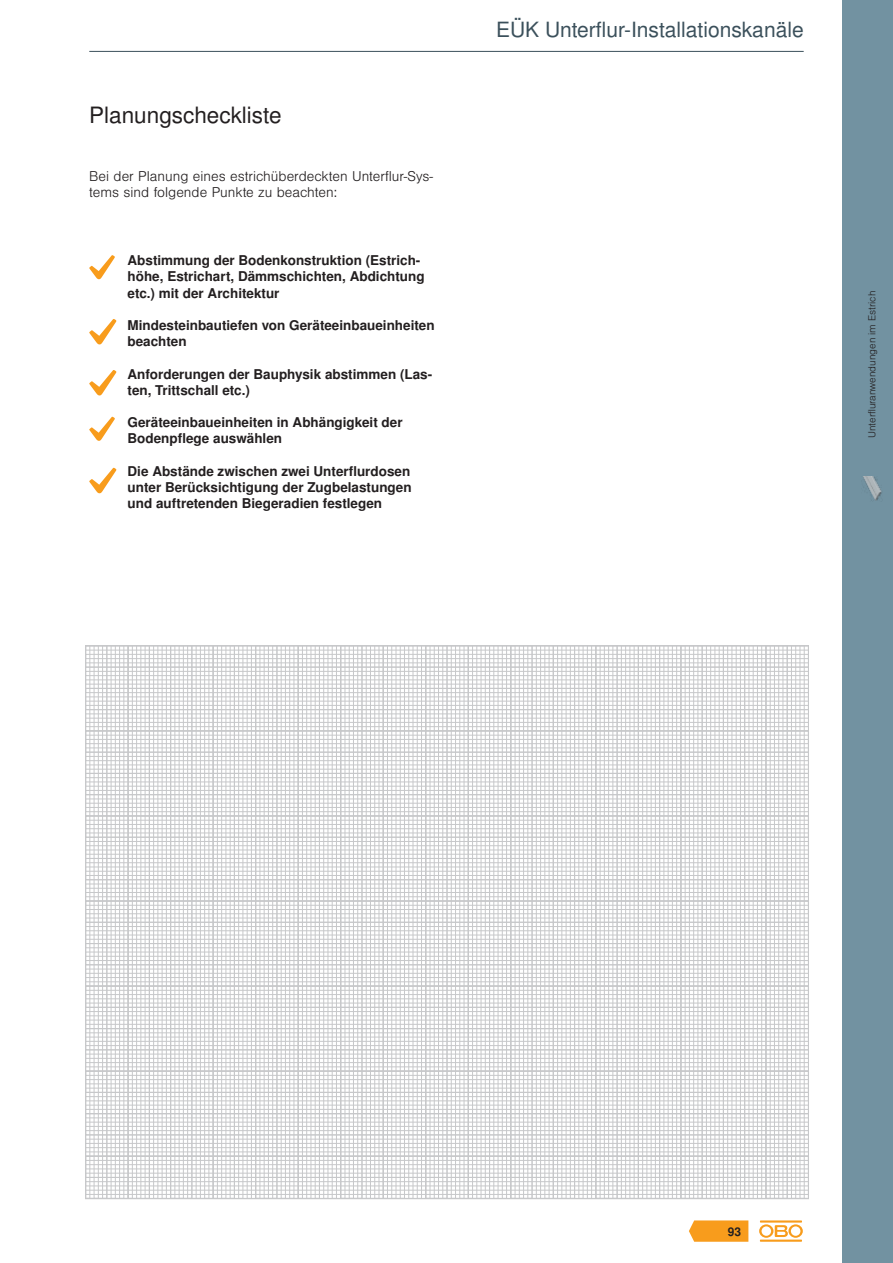
<style>
.page{position:relative;width:893px;height:1263px;background:#fff}
.page>*{position:absolute;margin:0;border:0;box-sizing:border-box;transform-origin:0 0}
.t1{font:22.5px "Nimbus San LOT";color:#231f20}
.t2{font:21px "Nimbus San LOT";color:#3b505b}
.t3{font:700 13.5px/16.2px "Nimbus San LOT";color:#231f20}
.t4{font:300 13.5px/16.2px "Nimbus San LOT";color:#231f20}
.t5{font:700 12px "Nimbus San LOT";color:#231f20}
.t6{font:300 9.75px "Nimbus San LOT";color:#231f20}
</style>
<div class="page">
<hr style="left:89px;top:51px;width:715px;height:1px;background:#3b505b">
<svg style="left:85px;top:645px;width:720px;height:554px"></svg>
<svg style="left:89px;top:255px;width:26px;height:24px"></svg>
<svg style="left:89px;top:319px;width:27px;height:25px"></svg>
<svg style="left:89px;top:370px;width:27px;height:25px"></svg>
<svg style="left:89px;top:417px;width:26px;height:24px"></svg>
<svg style="left:89px;top:468px;width:27px;height:25px"></svg>
<hr style="left:760px;top:1239px;width:42px;height:3px;background:#f89c1c">
<svg style="left:759px;top:1224px;width:44px;height:14px"></svg>
<hr style="left:760px;top:1220px;width:42px;height:2px;background:#f89c1c">
<svg style="left:689px;top:1220px;width:59px;height:22px"></svg>
<div style="left:842px;top:0;width:51px;height:1263px;background:#7292a1"></div>
<img style="left:863px;top:476px;width:19px;height:25px">
<h1 class="t1" style="left:89px;top:102px;width:194px">Planungscheckliste</h1>
<p class="t4" style="left:89px;top:168px;width:345px">Bei der Planung eines estrichüberdeckten Unterflur-Sys&shy;tems sind folgende Punkte zu beachten:</p>
<p class="t3" style="left:128px;top:253px;width:299px">Abstimmung der Bodenkonstruktion (Estrich&shy;höhe, Estrichart, Dämmschichten, Abdichtung etc.) mit der Architektur</p>
<p class="t3" style="left:128px;top:318px;width:309px">Mindesteinbautiefen von Geräteeinbaueinheiten beachten</p>
<p class="t3" style="left:128px;top:366px;width:306px">Anforderungen der Bauphysik abstimmen (Las&shy;ten, Trittschall etc.)</p>
<p class="t3" style="left:128px;top:415px;width:277px">Geräteeinbaueinheiten in Abhängigkeit der<br>Bodenpflege auswählen</p>
<p class="t3" style="left:128px;top:463px;width:286px;text-align:justify">Die Abstände zwischen zwei Unterflurdosen unter Berücksichtigung der Zugbelastungen und auftretenden Biegeradien festlegen</p>
<h2 class="t2" style="left:496px;top:17px;width:309px">EÜK Unterflur-Installationskanäle</h2>
<p class="t6" style="left:866px;top:438px;width:149px;rotate:-90deg">Unterfluranwendungen im Estrich</p>
<p class="t5" style="left:728px;top:1225px;width:15px">93</p>
</div>
